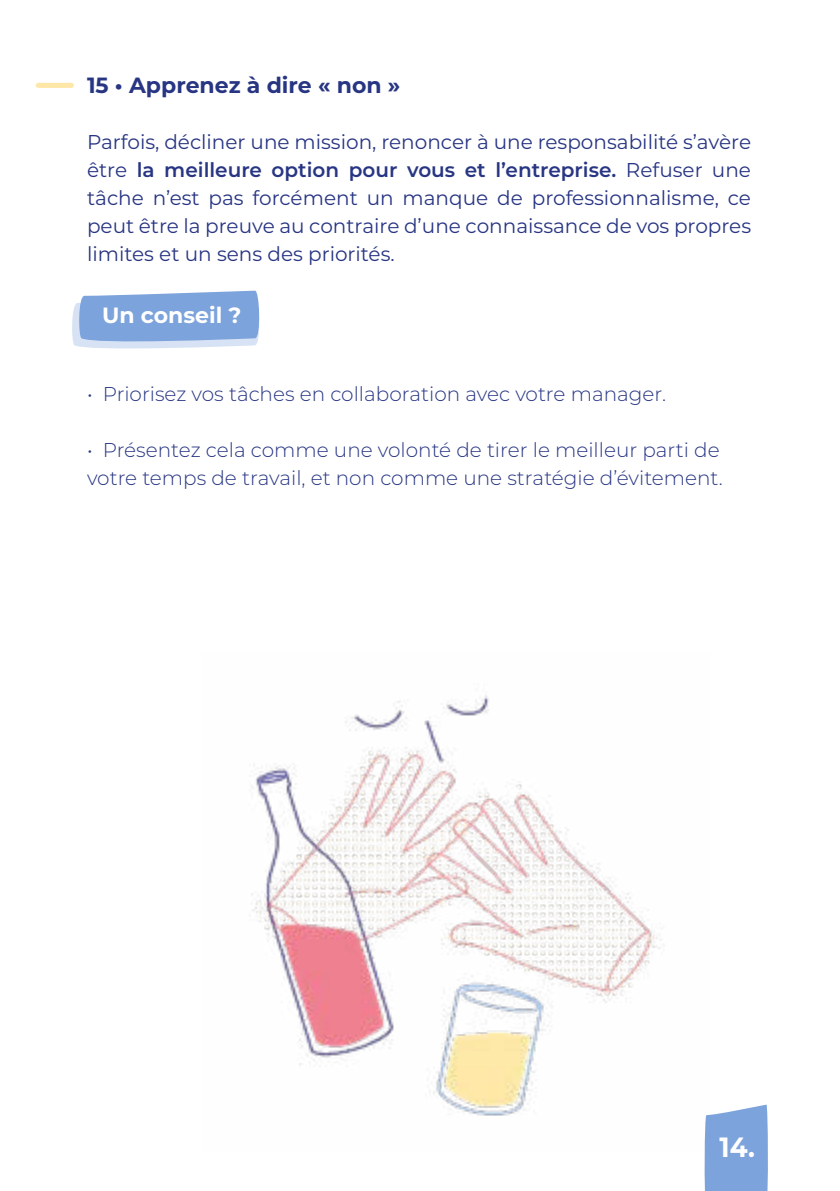
<style>
.page{position:relative;width:840px;height:1191px;background:#fff}
.page>*{position:absolute;margin:0;border:0;box-sizing:border-box;transform-origin:0 0}
.t1{font:700 27.8px "Montserrat";color:#fff;scale:.93 1}
.t2{font:700 22px "Montserrat";color:#283583}
.t3{font:700 22px "Montserrat";color:#fff}
.t4{font:20px/28px "Montserrat";color:#283583;text-align:justify}
.t5{font:300 20px/28px "Montserrat";color:#283583}
.s1{font-weight:600}
</style>
<div class="page">
<svg style="left:72px;top:290px;width:188px;height:59px;background:#96b5e3"></svg>
<svg style="left:704px;top:1104px;width:64px;height:87px;background:#85a9de"></svg>
<div style="left:36px;top:83px;width:38px;height:5px;background:#ffe7a7;border-radius:3px"></div>
<img style="left:251px;top:695px;width:459px;height:458px">
<p class="t2" style="left:87px;top:73px;width:315px">15 • Apprenez à dire « non »</p>
<p class="t4" style="left:87px;top:128px;width:665px">Parfois, décliner une mission, renoncer à une responsabilité s’avère être <span class="s1">la meilleure option pour vous et l’entreprise.</span> Refuser une tâche n’est pas forcément un manque de professionnalisme, ce peut être la preuve au contraire d’une connaissance de vos propres limites et un sens des priorités.</p>
<p class="t3" style="left:102px;top:304px;width:141px">Un conseil ?</p>
<p class="t5" style="left:87px;top:381px;width:580px">• Priorisez vos tâches en collaboration avec votre manager.</p>
<p class="t5" style="left:87px;top:437px;width:637px">• Présentez cela comme une volonté de tirer le meilleur parti de votre temps de travail, et non comme une stratégie d’évitement.</p>
<h1 class="t1" style="left:719px;top:1132px;width:40px">14.</h1>
</div>
